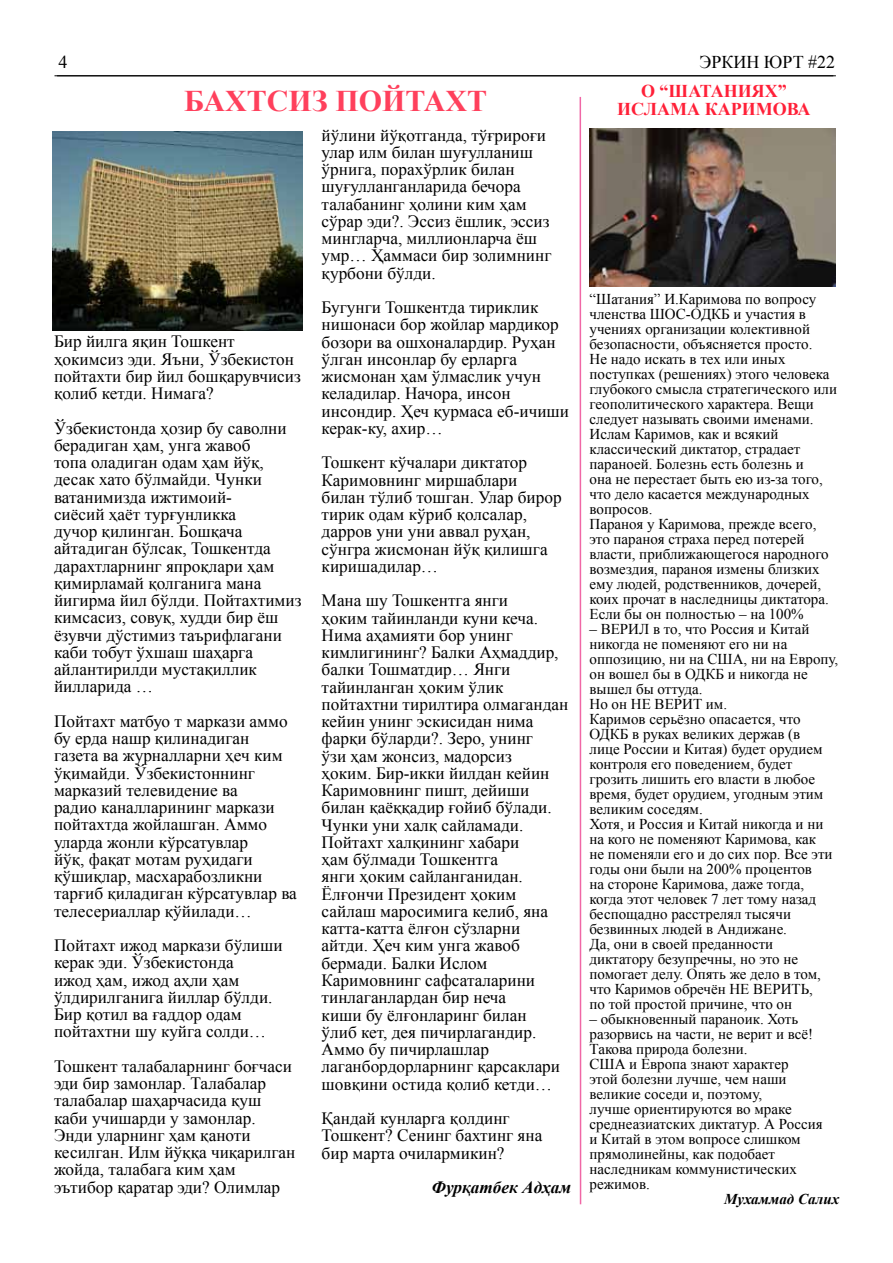
<style>
.page{position:relative;width:893px;height:1263px;background:#fff}
.page>*{position:absolute;margin:0;border:0;box-sizing:border-box;transform-origin:0 0}
.t1{font:700 30px "Times New Roman";color:#ff405c}
.t2{font:700 18px/18px "Times New Roman";color:#ff2038;text-align:center}
.t3{font:18px "Times New Roman";color:#000}
.t4{font:17.25px/17.2px "Times New Roman";color:#000}
.t5{font:italic 700 17.25px "Times New Roman";color:#000}
.t6{font:15px/15px "Times New Roman";color:#000}
.t7{font:italic 700 15px "Times New Roman";color:#000}
</style>
<div class="page">
<hr style="left:57px;top:75px;width:779px;height:1px;background:#000">
<hr style="left:54px;top:75px;width:779px;height:1px;background:#000">
<img style="left:53px;top:132px;width:249px;height:199px">
<hr style="left:580px;top:97px;width:1px;height:1107px;background:#f067a6">
<img style="left:590px;top:129px;width:245px;height:157px">
<p class="t3" style="left:59px;top:50px;width:10px">4</p>
<p class="t3" style="left:699px;top:50px;width:137px">ЭРКИН ЮРТ #22</p>
<h1 class="t1" style="left:184px;top:80px;width:63px">Бахтс</h1>
<h1 class="t1" style="left:289px;top:80px;width:179px">из пойтахт</h1>
<p class="t2" style="left:617px;top:81px;width:195px">О “шатаниях”<br>Ислама Каримова</p>
<p class="t4" style="left:54px;top:333px;width:248px">Бир йилга яқин Тошкент ҳокимсиз эди. Яъни, Ўзбекистон пойтахти бир йил бошқарувчисиз қолиб кетди. Нимага?</p>
<p class="t4" style="left:54px;top:419px;width:249px">Ўзбекистонда ҳозир бу саволни берадиган ҳам, унга жавоб<br>топа оладиган одам ҳам йўқ, десак хато бўлмайди. Чунки ватанимизда ижтимоий-<br>сиёсий ҳаёт турғунликка<br>дучор қилинган. Бошқача айтадиган бўлсак, Тошкентда дарахтларнинг япроқлари ҳам қимирламай қолганига мана йигирма йил бўлди. Пойтахтимиз кимсасиз, совуқ, худди бир ёш ёзувчи дўстимиз таърифлагани каби тобут ўхшаш шаҳарга айлантирилди мустақиллик йилларида …</p>
<p class="t4" style="left:54px;top:712px;width:244px">Пойтахт матбуо т маркази аммо бу ерда нашр қилинадиган газета ва журналларни ҳеч ким ўқимайди. Ўзбекистоннинг марказий телевидение ва<br>радио каналларининг маркази пойтахтда жойлашган. Аммо уларда жонли кўрсатувлар<br>йўқ, фақат мотам руҳидаги қўшиқлар, масхарабозликни тарғиб қиладиган кўрсатувлар ва телесериаллар қўйилади…</p>
<p class="t4" style="left:54px;top:936px;width:230px">Пойтахт ижод маркази бўлиши керак эди. Ўзбекистонда<br>ижод ҳам, ижод аҳли ҳам ўлдирилганига йиллар бўлди.<br>Бир қотил ва ғаддор одам пойтахтни шу куйга солди…</p>
<p class="t4" style="left:54px;top:1057px;width:243px">Тошкент талабаларнинг боғчаси эди бир замонлар. Талабалар талабалар шаҳарчасида қуш каби учишарди у замонлар.<br>Энди уларнинг ҳам қаноти кесилган. Илм йўққа чиқарилган жойда, талабага ким ҳам эътибор қаратар эди? Олимлар</p>
<p class="t4" style="left:322px;top:126px;width:231px">йўлини йўқотганда, тўғрироғи улар илм билан шуғулланиш ўрнига, порахўрлик билан шуғулланганларида бечора талабанинг ҳолини ким ҳам сўрар эди?. Эссиз ёшлик, эссиз мингларча, миллионларча ёш умр… Ҳаммаси бир золимнинг қурбони бўлди.</p>
<p class="t4" style="left:322px;top:298px;width:249px">Бугунги Тошкентда тириклик нишонаси бор жойлар мардикор бозори ва ошхоналардир. Руҳан ўлган инсонлар бу ерларга жисмонан ҳам ўлмаслик учун келадилар. Начора, инсон инсондир. Ҳеч қурмаса еб-ичиши керак-ку, ахир…</p>
<p class="t4" style="left:322px;top:454px;width:242px">Тошкент кўчалари диктатор<br>Каримовнинг миршаблари билан тўлиб тошган. Улар бирор тирик одам кўриб қолсалар, дарров уни уни аввал руҳан, сўнгра жисмонан йўқ қилишга киришадилар…</p>
<p class="t4" style="left:322px;top:592px;width:248px">Мана шу Тошкентга янги<br>ҳоким тайинланди куни кеча.<br>Нима аҳамияти бор унинг кимлигининг? Балки Аҳмаддир, балки Тошматдир… Янги тайинланган ҳоким ўлик пойтахтни тирилтира олмагандан кейин унинг эскисидан нима фарқи бўларди?. Зеро, унинг<br>ўзи ҳам жонсиз, мадорсиз<br>ҳоким. Бир-икки йилдан кейин<br>Каримовнинг пишт, дейиши билан қаёққадир ғойиб бўлади.<br>Чунки уни халқ сайламади.<br>Пойтахт халқининг хабари<br>ҳам бўлмади Тошкентга<br>янги ҳоким сайланганидан.<br>Ёлғончи Президент ҳоким сайлаш маросимига келиб, яна катта-катта ёлғон сўзларни айтди. Ҳеч ким унга жавоб бермади. Балки Ислом<br>Каримовнинг сафсаталарини тинлаганлардан бир неча<br>киши бу ёлғонларинг билан<br>ўлиб кет, дея пичирлагандир.<br>Аммо бу пичирлашлар лаганбордорларнинг қарсаклари шовқини остида қолиб кетди…</p>
<p class="t4" style="left:322px;top:1109px;width:222px">Қандай кунларга қолдинг<br>Тошкент? Сенинг бахтинг яна бир марта очилармикин?</p>
<p class="t5" style="left:431px;top:1175px;width:141px">Фурқатбек Адҳам</p>
<p class="t6" style="left:590px;top:291px;width:249px">“Шатания” И.Каримова по вопросу членства ШОС-ОДКБ и участия в учениях организации колективной безопасности, объясняется просто.<br>Не надо искать в тех или иных поступках (решениях) этого человека глубокого смысла стратегического или геополитического характера. Вещи следует называть своими именами.<br>Ислам Каримов, как и всякий классический диктатор, страдает параноей. Болезнь есть болезнь и<br>она не перестает быть ею из-за того, что дело касается международных вопросов.<br>Параноя у Каримова, прежде всего, это параноя страха перед потерей власти, приближающегося народного возмездия, параноя измены близких ему людей, родственников, дочерей, коих прочат в наследницы диктатора.<br>Если бы он полностью – на 100%</p>
<p class="t6" style="left:590px;top:621px;width:250px">– ВЕРИЛ в то, что Россия и Китай никогда не поменяют его ни на оппозицию, ни на США, ни на Европу, он вошел бы в ОДКБ и никогда не вышел бы оттуда.<br>Но он НЕ ВЕРИТ им.<br>Каримов серьёзно опасается, что<br>ОДКБ в руках великих держав (в<br>лице России и Китая) будет орудием контроля его поведением, будет грозить лишить его власти в любое время, будет орудием, угодным этим великим соседям.<br>Хотя, и Россия и Китай никогда и ни на кого не поменяют Каримова, как<br>не поменяли его и до сих пор. Все эти годы они были на 200% процентов<br>на стороне Каримова, даже тогда, когда этот человек 7 лет тому назад беспощадно расстрелял тысячи безвинных людей в Андижане.<br>Да, они в своей преданности диктатору безупречны, но это не помогает делу. Опять же дело в том, что Каримов обречён НЕ ВЕРИТЬ,<br>по той простой причине, что он</p>
<p class="t6" style="left:590px;top:1011px;width:235px">– обыкновенный параноик. Хоть разорвись на части, не верит и всё!<br>Такова природа болезни.<br>США и Европа знают характер<br>этой болезни лучше, чем наши великие соседи и, поэтому,<br>лучше ориентируются во мраке среднеазиатских диктатур. А Россия и Китай в этом вопросе слишком прямолинейны, как подобает наследникам коммунистических режимов.</p>
<p class="t7" style="left:724px;top:1188px;width:116px">Мухаммад Салих</p>
</div>
